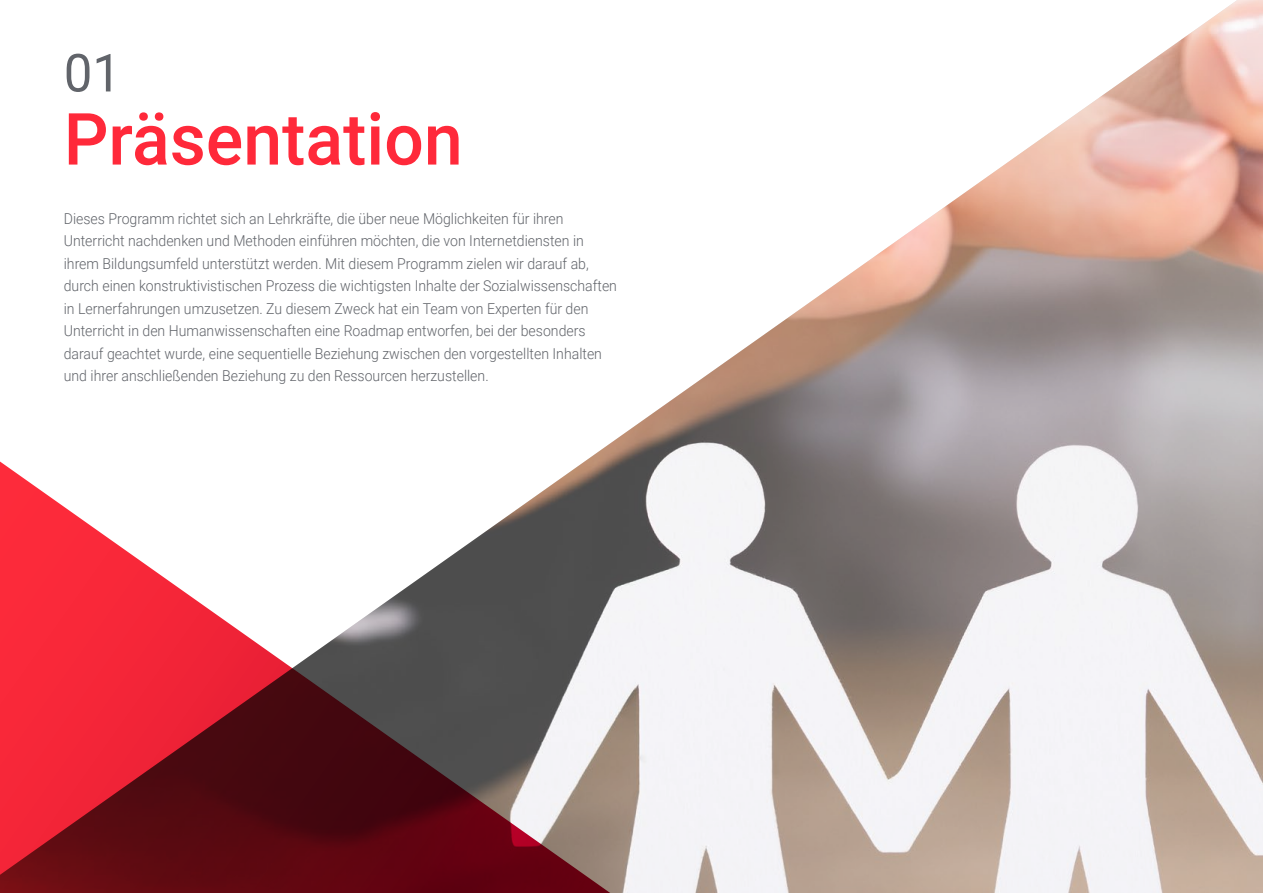
<style>
.page{position:relative;width:1263px;height:893px;background:#fff}
.page>*{position:absolute;margin:0;border:0;box-sizing:border-box;transform-origin:0 0}
.t1{font:500 72px "Roboto";color:#ff293a}
.t2{font:52.5px "Roboto";color:#61646a}
.t3{font:300 15px/22.5px "Roboto";color:#61646a;scale:.94 1}
</style>
<div class="page">
<img style="left:606px;top:0;width:657px;height:893px">
<svg style="left:0;top:446px;width:640px;height:447px"></svg>
<h2 class="t2" style="left:64px;top:36px;width:59px">01</h2>
<h1 class="t1" style="left:64px;top:89px;width:400px">Präsentation</h1>
<p class="t3" style="left:64px;top:207px;width:590px">Dieses Programm richtet sich an Lehrkräfte, die über neue Möglichkeiten für ihren Unterricht nachdenken und Methoden einführen möchten, die von Internetdiensten in ihrem Bildungsumfeld unterstützt werden. Mit diesem Programm zielen wir darauf ab, durch einen konstruktivistischen Prozess die wichtigsten Inhalte der Sozialwissenschaften in Lernerfahrungen umzusetzen. Zu diesem Zweck hat ein Team von Experten für den Unterricht in den Humanwissenschaften eine Roadmap entworfen, bei der besonders darauf geachtet wurde, eine sequentielle Beziehung zwischen den vorgestellten Inhalten und ihrer anschließenden Beziehung zu den Ressourcen herzustellen.</p>
</div>
